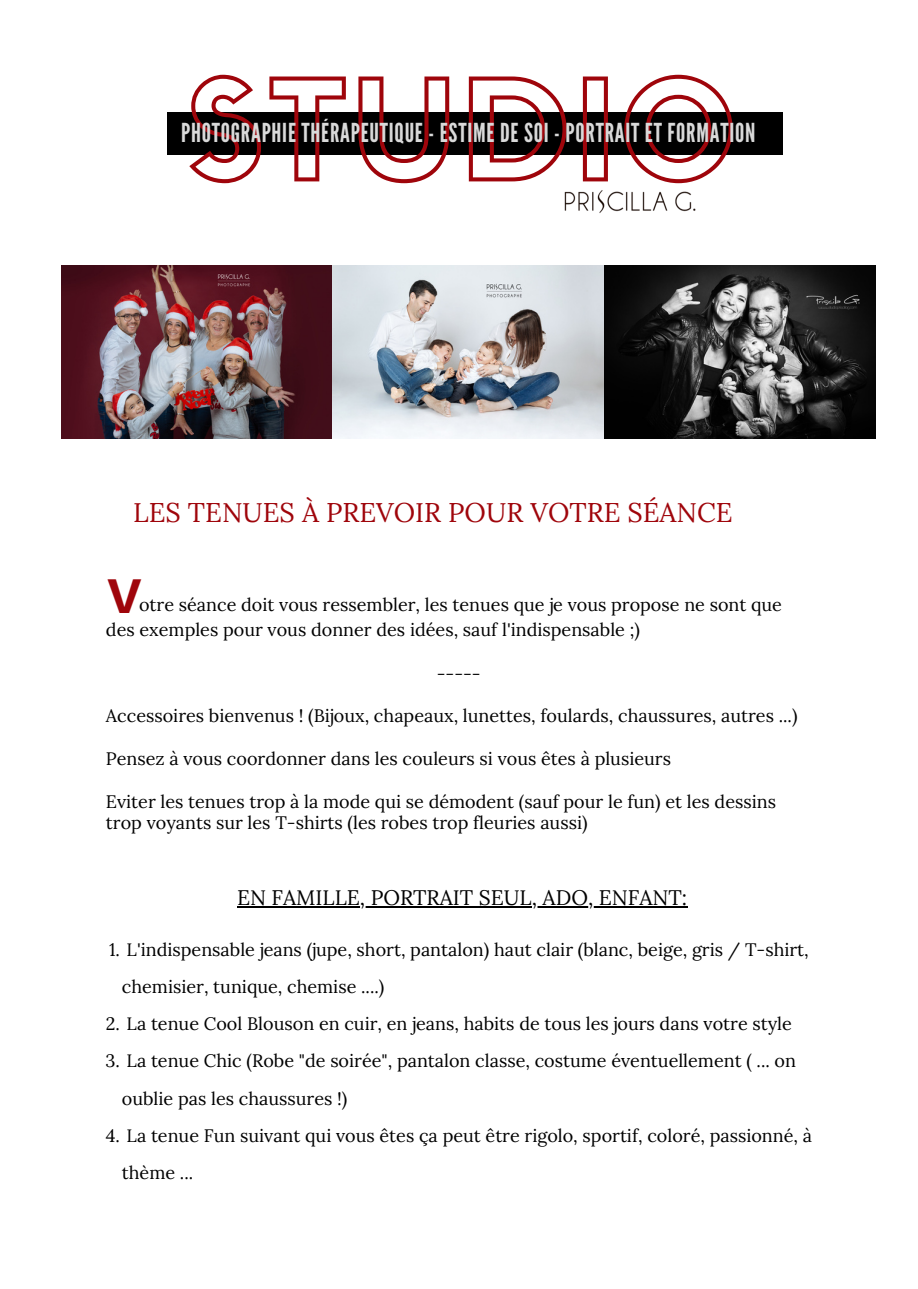
<style>
.page{position:relative;width:918px;height:1289px;background:#fff}
.page>*{position:absolute;margin:0;border:0;box-sizing:border-box;transform-origin:0 0}
.t1{font:135.3px "Sifonn Basic Outline";letter-spacing:.03em;color:#9f050b}
.t2{font:800 48.75px "Aileron";color:#9f050b}
.t3{font:27px "Lora";color:#9f050b}
.t4{font:26.1px "League Gothic";letter-spacing:.03em;color:#d9d9d9}
.t5{font:21px "Lora";color:#000}
.t6{font:18px/37px "Lora";color:#000}
</style>
<div class="page">
<img style="left:61px;top:265px;width:814px;height:173px">
<hr style="left:237px;top:906px;width:450px;height:1px;background:#000">
<div style="left:167px;top:113px;width:615px;height:42px;background:#000"></div>
<img style="left:564px;top:190px;width:132px;height:23px">
<p class="t1" style="left:188px;top:78px;width:551px">STUDIO</p>
<p class="t4" style="left:181px;top:117px;width:576px">PHOTOGRAPHIE THÉRAPEUTIQUE - ESTIME DE SOI - PORTRAIT ET FORMATION</p>
<p class="t3" style="left:133px;top:494px;width:601px">LES TENUES À PREVOIR POUR VOTRE SÉANCE</p>
<p class="t2" style="left:106px;top:565px;width:36px">V</p>
<p class="t6" style="left:106px;top:592px;width:678px;line-height:24.8px;text-indent:33px">otre séance doit vous ressembler, les tenues que je vous propose ne sont que des exemples pour vous donner des idées, sauf l'indispensable ;)</p>
<p class="t6" style="left:437px;top:654px;width:45px">-----</p>
<p class="t6" style="left:106px;top:697px;width:693px">Accessoires bienvenus ! (Bijoux, chapeaux, lunettes, foulards, chaussures, autres ...)</p>
<p class="t6" style="left:106px;top:740px;width:567px">Pensez à vous coordonner dans les couleurs si vous êtes à plusieurs</p>
<p class="t6" style="left:106px;top:790px;width:672px;line-height:21.3px">Eviter les tenues trop à la mode qui se démodent (sauf pour le fun) et les dessins trop voyants sur les T-shirts (les robes trop fleuries aussi)</p>
<p class="t5" style="left:237px;top:884px;width:452px">EN FAMILLE, PORTRAIT SEUL, ADO, ENFANT:</p>
<p class="t6" style="left:122px;top:930px;width:688px;text-indent:-13px">1. L'indispensable jeans (jupe, short, pantalon) haut clair (blanc, beige, gris / T-shirt, chemisier, tunique, chemise ....)</p>
<p class="t6" style="left:106px;top:1004px;width:687px">2. La tenue Cool Blouson en cuir, en jeans, habits de tous les jours dans votre style</p>
<p class="t6" style="left:122px;top:1042px;width:676px;text-indent:-16px">3. La tenue Chic (Robe "de soirée", pantalon classe, costume éventuellement ( ... on oublie pas les chaussures !)</p>
<p class="t6" style="left:122px;top:1116px;width:692px;text-indent:-16px">4. La tenue Fun suivant qui vous êtes ça peut être rigolo, sportif, coloré, passionné, à thème ...</p>
</div>
